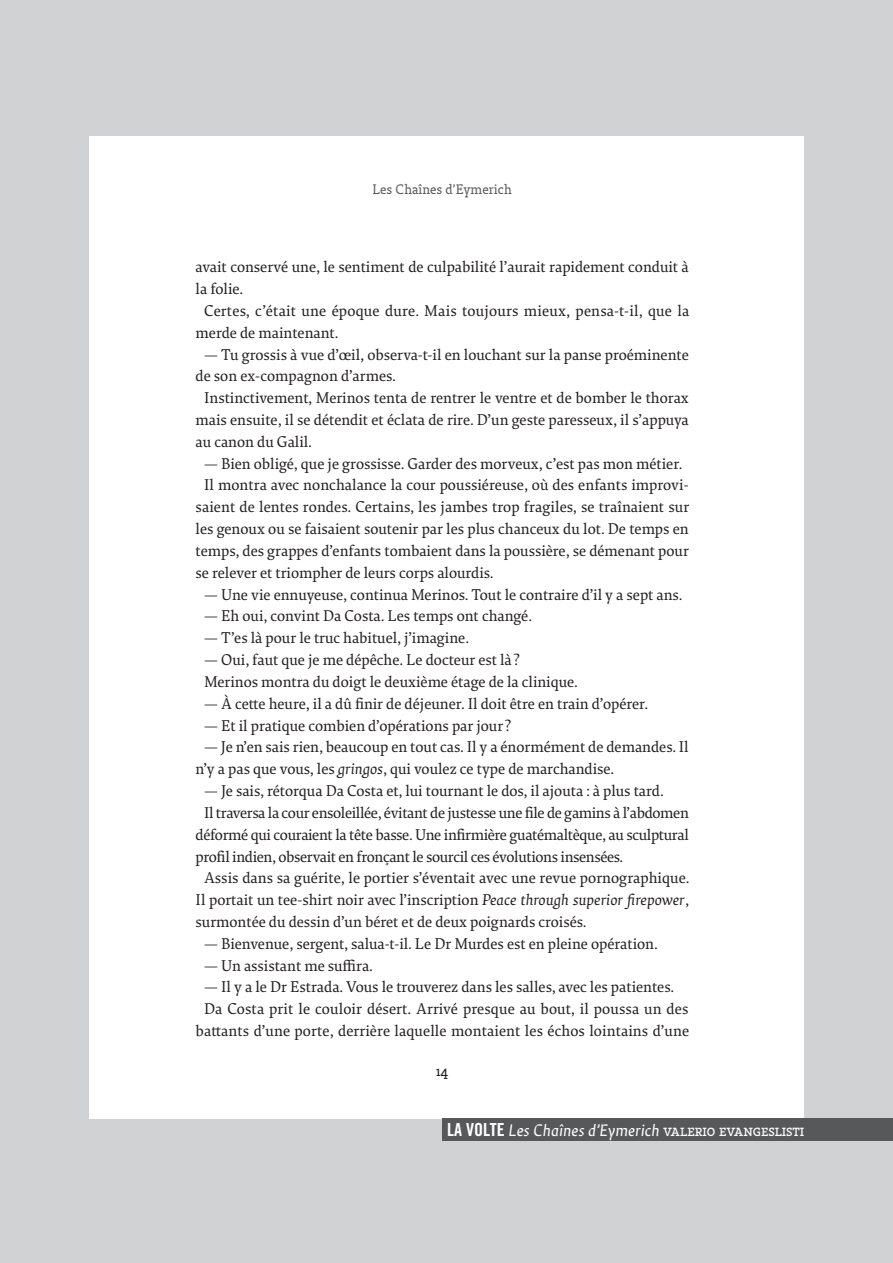
<style>
.page{position:relative;width:893px;height:1263px;background:#d1d2d4}
.page>*{position:absolute;margin:0;border:0;box-sizing:border-box;transform-origin:0 0}
.t1{font:italic 18px "La Volte Sans";color:#fff}
.t2{font:16.8px/21.8px "La Volte Texte";color:#231f20}
.t3{font:16.8px "La Volte Texte";letter-spacing:-.02em;color:#231f20}
.t4{font:16.5px "La Volte Slab Classic";color:#231f20}
.t5{font:15px "La Volte Slab Classic";color:#57585a}
.s1{font-style:italic}
.s2{font-family:"Trade Gothic Bold Cond Twenty";font-style:normal}
.s3{font-family:"La Volte Slab Classic";font-style:normal}
</style>
<div class="page">
<div style="left:89px;top:136px;width:715px;height:982px;background:#fff"></div>
<div style="left:442px;top:1118px;width:451px;height:23px;background:#57585a"></div>
<p class="t5" style="left:373px;top:181px;width:141px">Les Chaînes d’Eymerich</p>
<p class="t2" style="left:196px;top:256px;width:495px">avait conservé une, le sentiment de culpabilité l’aurait rapidement conduit à</p>
<p class="t2" style="left:196px;top:278px;width:49px">la folie.</p>
<p class="t2" style="left:204px;top:300px;width:487px">Certes, c’était une époque dure. Mais toujours mieux, pensa-t-il, que la</p>
<p class="t2" style="left:196px;top:321px;width:144px">merde de maintenant.</p>
<p class="t2" style="left:204px;top:343px;width:486px">— Tu grossis à vue d’œil, observa-t-il en louchant sur la panse proéminente</p>
<p class="t2" style="left:196px;top:365px;width:202px">de son ex-compagnon d’armes.</p>
<p class="t2" style="left:204px;top:387px;width:486px">Instinctivement, Merinos tenta de rentrer le ventre et de bomber le thorax</p>
<p class="t2" style="left:196px;top:409px;width:495px">mais ensuite, il se détendit et éclata de rire. D’un geste paresseux, il s’appuya</p>
<p class="t2" style="left:196px;top:431px;width:118px">au canon du Galil.</p>
<p class="t2" style="left:204px;top:452px;width:480px">— Bien obligé, que je grossisse. Garder des morveux, c’est pas mon métier.</p>
<p class="t2" style="left:204px;top:474px;width:486px">Il montra avec nonchalance la cour poussiéreuse, où des enfants improvi-</p>
<p class="t2" style="left:196px;top:496px;width:495px">saient de lentes rondes. Certains, les jambes trop fragiles, se traînaient sur</p>
<p class="t2" style="left:196px;top:518px;width:495px">les genoux ou se faisaient soutenir par les plus chanceux du lot. De temps en</p>
<p class="t2" style="left:196px;top:540px;width:495px">temps, des grappes d’enfants tombaient dans la poussière, se démenant pour</p>
<p class="t2" style="left:196px;top:561px;width:299px">se relever et triompher de leurs corps alourdis.</p>
<p class="t2" style="left:204px;top:583px;width:480px">— Une vie ennuyeuse, continua Merinos. Tout le contraire d’il y a sept ans.</p>
<p class="t2" style="left:204px;top:605px;width:329px">— Eh oui, convint Da Costa. Les temps ont changé.</p>
<p class="t2" style="left:204px;top:627px;width:266px">— T’es là pour le truc habituel, j’imagine.</p>
<p class="t2" style="left:204px;top:649px;width:375px">— Oui, faut que je me dépêche. Le docteur est là ?<br>Merinos montra du doigt le deuxième étage de la clinique.</p>
<p class="t2" style="left:204px;top:692px;width:445px">— À cette heure, il a dû finir de déjeuner. Il doit être en train d’opérer.</p>
<p class="t2" style="left:204px;top:714px;width:309px">— Et il pratique combien d’opérations par jour?</p>
<p class="t2" style="left:196px;top:736px;width:495px;text-indent:9px">— Je n’en sais rien, beaucoup en tout cas. Il y a énormément de demandes. Il n’y a pas que vous, les <span class="s1">gringos</span>, qui voulez ce type de marchandise.</p>
<p class="t2" style="left:204px;top:780px;width:461px">— Je sais, rétorqua Da Costa et, lui tournant le dos, il ajouta : à plus tard.</p>
<p class="t3" style="left:204px;top:803px;width:486px">Il traversa la cour ensoleillée, évitant de justesse une file de gamins à l’abdomen</p>
<p class="t3" style="left:196px;top:825px;width:495px">déformé qui couraient la tête basse. Une infirmière guatémaltèque, au sculptural</p>
<p class="t3" style="left:196px;top:847px;width:429px">profil indien, observait en fronçant le sourcil ces évolutions insensées.</p>
<p class="t2" style="left:204px;top:867px;width:487px">Assis dans sa guérite, le portier s’éventait avec une revue pornographique.</p>
<p class="t2" style="left:196px;top:889px;width:495px">Il portait un tee-shirt noir avec l’inscription <span class="s1">Peace through superior firepower</span>,</p>
<p class="t2" style="left:196px;top:911px;width:392px">surmontée du dessin d’un béret et de deux poignards croisés.</p>
<p class="t2" style="left:204px;top:932px;width:455px">— Bienvenue, sergent, salua-t-il. Le Dr Murdes est en pleine opération.</p>
<p class="t2" style="left:204px;top:954px;width:170px">— Un assistant me suffira.</p>
<p class="t2" style="left:196px;top:976px;width:495px;text-align:center">— Il y a le Dr Estrada. Vous le trouverez dans les salles, avec les patientes.<br>Da Costa prit le couloir désert. Arrivé presque au bout, il poussa un des battants d’une porte, derrière laquelle montaient les échos lointains d’une</p>
<p class="t4" style="left:436px;top:1061px;width:14px">14</p>
<p class="t1" style="left:447px;top:1120px;width:359px"><span class="s2">LA VOLTE</span> Les Chaînes d’Eymerich <span class="s3">Valerio Evangeslisti</span></p>
</div>
